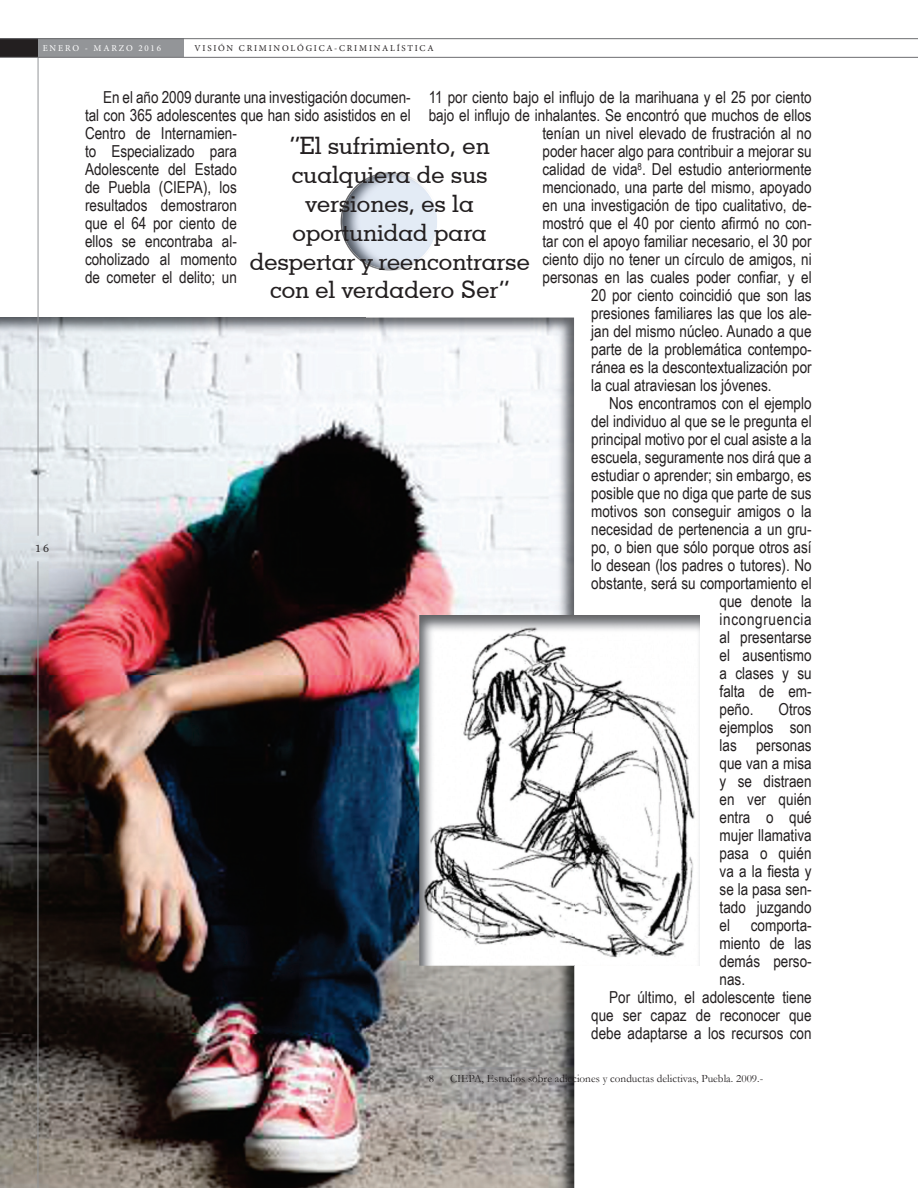
<style>
.page{position:relative;width:918px;height:1188px;background:#fff}
.page>*{position:absolute;margin:0;border:0;box-sizing:border-box;transform-origin:0 0}
.t1{font:500 24px/28.8px "Geometric Slab 703 BT";color:#231f20;text-align:center}
.t2{font:16.5px/18px "Arial Narrow";color:#231f20}
.t3{font:16.5px "Arial Narrow";letter-spacing:.04em;color:#231f20}
.t4{font:11.25px "Garamond";color:#231f20}
.t5{font:10.5px "Charter ITC Std";color:#231f20}
.t6{font:9px "Minion Pro";letter-spacing:.2em;color:#231f20}
.t7{font:9px "Minion Pro";letter-spacing:.2em;color:#fff}
</style>
<div class="page">
<img style="left:0;top:318px;width:365px;height:870px">
<img style="left:365px;top:318px;width:209px;height:306px">
<img style="left:365px;top:624px;width:105px;height:564px">
<img style="left:470px;top:965px;width:104px;height:223px">
<img style="left:420px;top:615px;width:280px;height:350px">
<div style="left:0;top:39px;width:38px;height:18px;background:#231f20"></div>
<div style="left:38px;top:39px;width:145px;height:18px;background:#939598"></div>
<hr style="left:38px;top:58px;width:1px;height:478px;background:#939598">
<hr style="left:0;top:57px;width:918px;height:1px;background:#6c6d70">
<hr style="left:0;top:38px;width:918px;height:1px;background:#6c6d70">
<hr style="left:38px;top:561px;width:1px;height:627px;background:#939598">
<hr style="left:429px;top:1068px;width:108px;height:1px;background:#939598">
<img style="left:341px;top:172px;width:96px;height:99px">
<p class="t7" style="left:43px;top:42px;width:120px">ENERO - MARZO 2016</p>
<p class="t6" style="left:194px;top:42px;width:241px">VISIÓN CRIMINOLÓGICA-CRIMINALÍSTICA</p>
<p class="t2" style="left:85px;top:88px;width:327px;text-indent:18px">En el año 2009 durante una investigación documen&shy;tal con 365 adolescentes que han sido asistidos en el<br>Centro de Internamien-<br>to Especializado para<br>Adolescente del Estado<br>de Puebla (CIEPA), los<br>resultados demostraron<br>que el 64 por ciento de<br>ellos se encontraba al-<br>coholizado al momento<br>de cometer el delito; un</p>
<p class="t2" style="left:429px;top:88px;width:384px">11 por ciento bajo el influjo de la marihuana y el 25 por ciento</p>
<p class="t2" style="left:429px;top:106px;width:384px">bajo el influjo de inhalantes. Se encontró que muchos de ellos</p>
<p class="t2" style="left:543px;top:124px;width:271px">tenían un nivel elevado de frustración al no</p>
<p class="t2" style="left:543px;top:142px;width:271px">poder hacer algo para contribuir a mejorar su</p>
<p class="t2" style="left:543px;top:160px;width:271px">calidad de vida<sup>8</sup>. Del estudio anteriormente</p>
<p class="t2" style="left:543px;top:178px;width:271px">mencionado, una parte del mismo, apoyado</p>
<p class="t2" style="left:543px;top:196px;width:271px">en una investigación de tipo cualitativo, de-</p>
<p class="t2" style="left:543px;top:214px;width:271px">mostró que el 40 por ciento afirmó no con-</p>
<p class="t2" style="left:543px;top:232px;width:271px">tar con el apoyo familiar necesario, el 30 por</p>
<p class="t2" style="left:543px;top:250px;width:271px">ciento dijo no tener un círculo de amigos, ni</p>
<p class="t2" style="left:543px;top:268px;width:271px">personas en las cuales poder confiar, y el</p>
<p class="t2" style="left:591px;top:286px;width:222px">20 por ciento coincidió que son las</p>
<p class="t2" style="left:591px;top:304px;width:222px">presiones familiares las que los ale-</p>
<p class="t2" style="left:591px;top:322px;width:222px">jan del mismo núcleo. Aunado a que</p>
<p class="t2" style="left:591px;top:340px;width:222px">parte de la problemática contempo-</p>
<p class="t2" style="left:591px;top:358px;width:222px">ránea es la descontextualización por</p>
<p class="t2" style="left:591px;top:376px;width:182px">la cual atraviesan los jóvenes.</p>
<p class="t2" style="left:609px;top:394px;width:204px">Nos encontramos con el ejemplo</p>
<p class="t2" style="left:591px;top:412px;width:222px">del individuo al que se le pregunta el</p>
<p class="t2" style="left:591px;top:430px;width:222px">principal motivo por el cual asiste a la</p>
<p class="t2" style="left:591px;top:448px;width:222px">escuela, seguramente nos dirá que a</p>
<p class="t2" style="left:591px;top:466px;width:222px">estudiar o aprender; sin embargo, es</p>
<p class="t2" style="left:591px;top:484px;width:222px">posible que no diga que parte de sus</p>
<p class="t2" style="left:591px;top:502px;width:222px">motivos son conseguir amigos o la</p>
<p class="t2" style="left:591px;top:520px;width:222px">necesidad de pertenencia a un gru-</p>
<p class="t2" style="left:591px;top:538px;width:222px">po, o bien que sólo porque otros así</p>
<p class="t2" style="left:591px;top:556px;width:222px">lo desean (los padres o tutores). No</p>
<p class="t2" style="left:591px;top:574px;width:222px">obstante, será su comportamiento el</p>
<p class="t2" style="left:720px;top:592px;width:94px">que denote la</p>
<p class="t3" style="left:720px;top:607px;width:94px">incongruencia</p>
<p class="t2" style="left:720px;top:628px;width:94px">al presentarse</p>
<p class="t2" style="left:720px;top:646px;width:94px">el ausentismo</p>
<p class="t2" style="left:720px;top:664px;width:94px">a clases y su</p>
<p class="t2" style="left:720px;top:682px;width:94px">falta de em-</p>
<p class="t2" style="left:720px;top:700px;width:35px">peño.</p>
<h1 class="t1" style="left:250px;top:131px;width:282px">“El sufrimiento, en cualquiera de sus versiones, es la oportunidad para despertar y reencontrarse con el verdadero Ser”</h1>
<p class="t5" style="left:35px;top:542px;width:15px">16</p>
<p class="t2" style="left:720px;top:700px;width:94px;text-align:justify;text-indent:59px">Otros ejemplos son las personas que van a misa y se distraen en ver quién entra o qué mujer llamativa pasa o quién va a la fiesta y se la pasa sen&shy;tado juzgando el</p>
<p class="t2" style="left:751px;top:916px;width:62px">comporta-</p>
<p class="t2" style="left:720px;top:934px;width:94px">miento de las</p>
<p class="t2" style="left:720px;top:952px;width:94px">demás perso-</p>
<p class="t2" style="left:720px;top:970px;width:27px">nas.</p>
<p class="t2" style="left:609px;top:988px;width:204px">Por último, el adolescente tiene</p>
<p class="t2" style="left:591px;top:1006px;width:222px">que ser capaz de reconocer que</p>
<p class="t2" style="left:591px;top:1024px;width:222px">debe adaptarse a los recursos con</p>
<p class="t4" style="left:429px;top:1070px;width:7px">8</p>
<p class="t4" style="left:450px;top:1070px;width:315px">CIEPA, Estudios sobre adicciones y conductas delictivas, Puebla. 2009.-</p>
</div>
